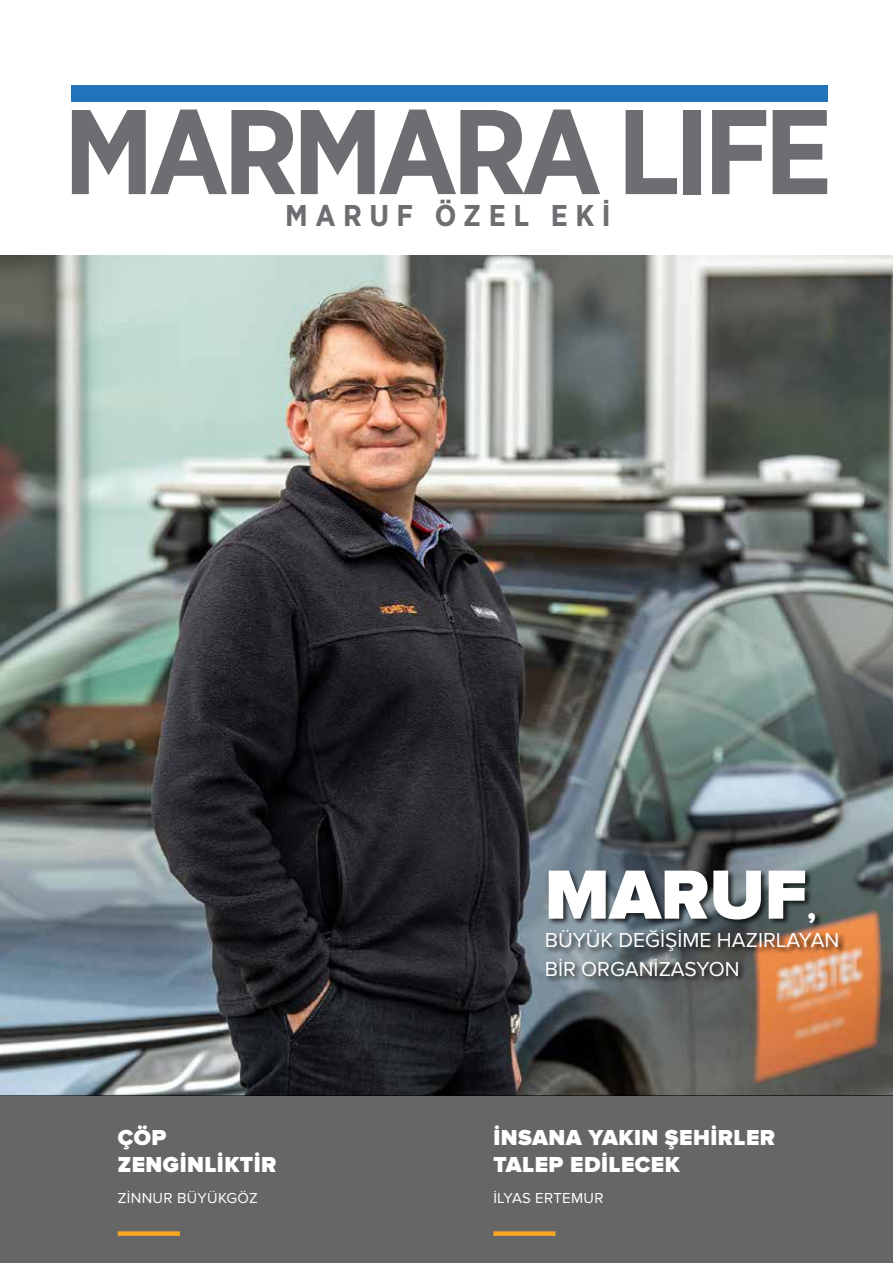
<style>
.page{position:relative;width:893px;height:1263px;background:#fff}
.page>*{position:absolute;margin:0;border:0;box-sizing:border-box;transform-origin:0 0}
.t1{font:700 120.15px "Gotham Narrow";letter-spacing:-.05em;color:#6d6e71}
.t2{font:900 72px "Proxima Nova";color:#fff}
.t3{font:700 30px "Gotham Narrow";letter-spacing:.25em;color:#6d6e71}
.t4{font:900 30px "Proxima Nova";color:#fff}
.t5{font:900 22.5px/27px "Proxima Nova";letter-spacing:.02em;color:#fff}
.t6{font:21px/28.5px "Proxima Nova";color:#fff}
.t7{font:15px "Proxima Nova";letter-spacing:.02em;color:#fff}
</style>
<div class="page">
<div style="left:71px;top:85px;width:756px;height:17px;background:#2173ba"></div>
<img style="left:0;top:255px;width:893px;height:840px">
<div style="left:0;top:1095px;width:893px;height:168px;background:#666"></div>
<div style="left:118px;top:1231px;width:62px;height:5px;background:#faa824"></div>
<div style="left:493px;top:1231px;width:62px;height:5px;background:#faa824"></div>
<div style="left:545px;top:869px;width:301px;height:115px;background:#000;opacity:.75"></div>
<h1 class="t1" style="left:63px;top:75px;width:771px">MARMARA LIFE</h1>
<h3 class="t3" style="left:285px;top:196px;width:327px">MARUF ÖZEL EKİ</h3>
<p class="t5" style="left:118px;top:1124px;width:160px">ÇÖP<br>ZENGİNLİKTİR</p>
<h2 class="t2" style="left:545px;top:853px;width:264px">MARUF</h2>
<h3 class="t4" style="left:807px;top:891px;width:10px">,</h3>
<p class="t6" style="left:545px;top:926px;width:296px">BÜYÜK DEĞİŞİME HAZIRLAYAN<br>BİR ORGANİZASYON</p>
<p class="t5" style="left:493px;top:1124px;width:283px">İNSANA YAKIN ŞEHİRLER<br>TALEP EDİLECEK</p>
<p class="t7" style="left:118px;top:1189px;width:142px">ZİNNUR BÜYÜKGÖZ</p>
<p class="t7" style="left:493px;top:1189px;width:112px">İLYAS ERTEMUR</p>
</div>
